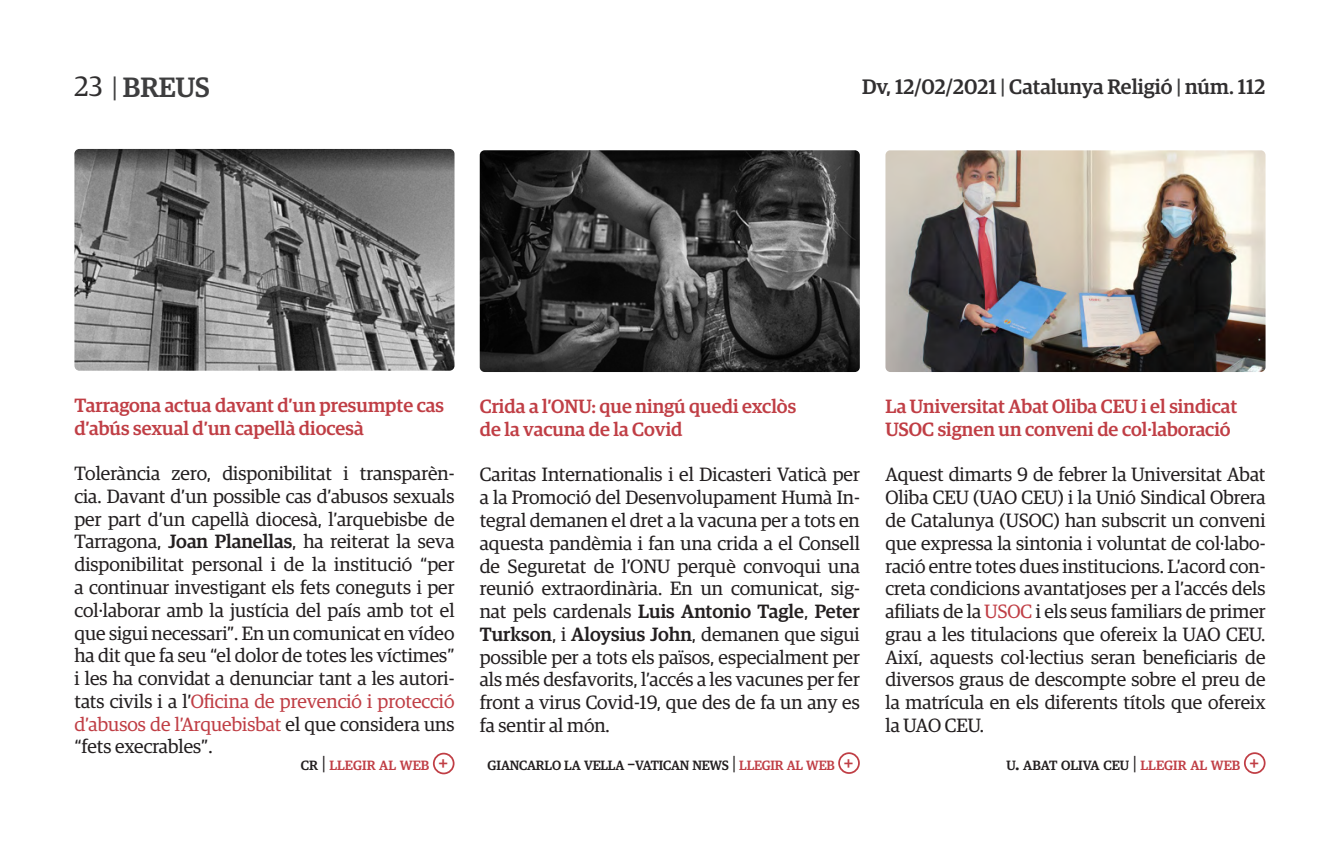
<style>
.page{position:relative;width:1340px;height:844px;background:#fff}
.page>*{position:absolute;margin:0;border:0;box-sizing:border-box;transform-origin:0 0}
.t1{font:500 28px "Guardian Egyp";letter-spacing:-.005em;color:#3e3e3f}
.t2{font:500 21px "Guardian Egyp";color:#312f30}
.t3{font:19.25px/22.8px "Guardian Egyp";color:#231f20;text-align:justify}
.t4{font:500 19.25px/22.8px "Guardian Egyp";color:#c03e45}
.t5{font:500 19.25px "Guardian Egyp";color:#c03e45}
.t6{font:500 13.47px "Guardian Egyp";letter-spacing:-.015em;color:#231f20}
.t7{font:500 13.47px "Guardian Egyp";color:#c03e45}
.s1{font-weight:400;color:#312f30}
.s2{font-weight:400}
.s3{color:#3e3e3f}
.s4{font-weight:500}
.s5{color:#c03e45}
.s6{color:#231f20}
.s7{font-weight:400;font-size:19.25px;color:#231f20}
.s8{font-size:19.25px}
.s9{font-weight:400;font-size:19.25px}
</style>
<div class="page">
<div style="left:433px;top:752px;width:21px;height:22px;border:2px solid #c03e45;border-radius:50%"></div>
<img style="left:74px;top:149px;width:380px;height:221px">
<div style="left:1243px;top:752px;width:22px;height:21px;border:2px solid #c03e45;border-radius:50%"></div>
<img style="left:885px;top:150px;width:380px;height:222px">
<div style="left:838px;top:752px;width:21px;height:21px;border:2px solid #c03e45;border-radius:50%"></div>
<img style="left:480px;top:150px;width:379px;height:222px">
<h1 class="t1" style="left:74px;top:67px;width:137px"><span class="s1">23</span> <span class="s2">|</span> BREUS</h1>
<p class="t2" style="left:862px;top:71px;width:405px">Dv, 12/02/2021 <span class="s3">|</span> Catalunya Religió <span class="s3">|</span> núm. 112</p>
<p class="t4" style="left:74px;top:392px;width:371px">Tarragona actua davant d’un presumpte cas d’abús sexual d’un capellà diocesà</p>
<p class="t3" style="left:74px;top:460px;width:381px">Tolerància zero, disponibilitat i transparèn&shy;cia. Davant d’un possible cas d’abusos sexuals per part d’un capellà diocesà, l’arquebisbe de Tarragona, <span class="s4">Joan Planellas</span>, ha reiterat la seva disponibilitat personal i de la institució “per a continuar investigant els fets coneguts i per col·laborar amb la justícia del país amb tot el que sigui necessari”. En un comunicat en vídeo ha dit que fa seu “el dolor de totes les víctimes” i les ha convidat a denunciar tant a les autori&shy;tats civils i a l’<span class="s5">Oficina de prevenció i protecció</span></p>
<p class="t3" style="left:74px;top:711px;width:381px"><span class="s5">d’abusos de l’Arquebisbat</span> el que considera uns “fets execrables”.</p>
<p class="t7" style="left:301px;top:755px;width:130px"><span class="s6">CR</span> <span class="s7">|</span> LLEGIR AL WEB</p>
<p class="t5" style="left:438px;top:749px;width:12px">+</p>
<p class="t4" style="left:480px;top:393px;width:318px">Crida a l’ONU: que ningú quedi exclòs</p>
<p class="t4" style="left:480px;top:416px;width:204px">de la vacuna de la Covid</p>
<p class="t3" style="left:480px;top:462px;width:381px">Caritas Internationalis i el Dicasteri Vaticà per a la Promoció del Desenvolupament Humà In&shy;tegral demanen el dret a la vacuna per a tots en aquesta pandèmia i fan una crida a el Consell de Seguretat de l’ONU perquè convoqui una reunió extraordinària. En un comunicat, sig&shy;nat pels cardenals <span class="s4">Luis Antonio Tagle</span>, <span class="s4">Peter Turkson</span>, i <span class="s4">Aloysius John</span>, demanen que sigui possible per a tots els països, especialment per als més desfavorits, l’accés a les vacunes per fer front a virus Covid-19, que des de fa un any es fa sentir al món.</p>
<p class="t6" style="left:487px;top:755px;width:349px">GIANCARLO LA VELLA <span class="s8">–</span>VATICAN NEWS <span class="s9">|</span> <span class="s5">LLEGIR AL WEB</span></p>
<p class="t5" style="left:843px;top:749px;width:12px">+</p>
<p class="t4" style="left:885px;top:393px;width:353px">La Universitat Abat Oliba CEU i el sindicat<br>USOC signen un conveni de col·laboració</p>
<p class="t3" style="left:885px;top:462px;width:381px">Aquest dimarts 9 de febrer la Universitat Abat Oliba CEU (UAO CEU) i la Unió Sindical Obrera de Catalunya (USOC) han subscrit un conveni que expressa la sintonia i voluntat de col·labo&shy;ració entre totes dues institucions. L’acord con&shy;creta condicions avantatjoses per a l’accés dels afiliats de la <span class="s5">USOC</span> i els seus familiars de primer grau a les titulacions que ofereix la UAO CEU.<br>Així, aquests col·lectius seran beneficiaris de diversos graus de descompte sobre el preu de la matrícula en els diferents títols que ofereix la UAO CEU.</p>
<p class="t6" style="left:1006px;top:755px;width:235px">U<span class="s8">.</span> ABAT OLIVA CEU <span class="s9">|</span> <span class="s5">LLEGIR AL WEB</span></p>
<p class="t5" style="left:1249px;top:749px;width:12px">+</p>
</div>
